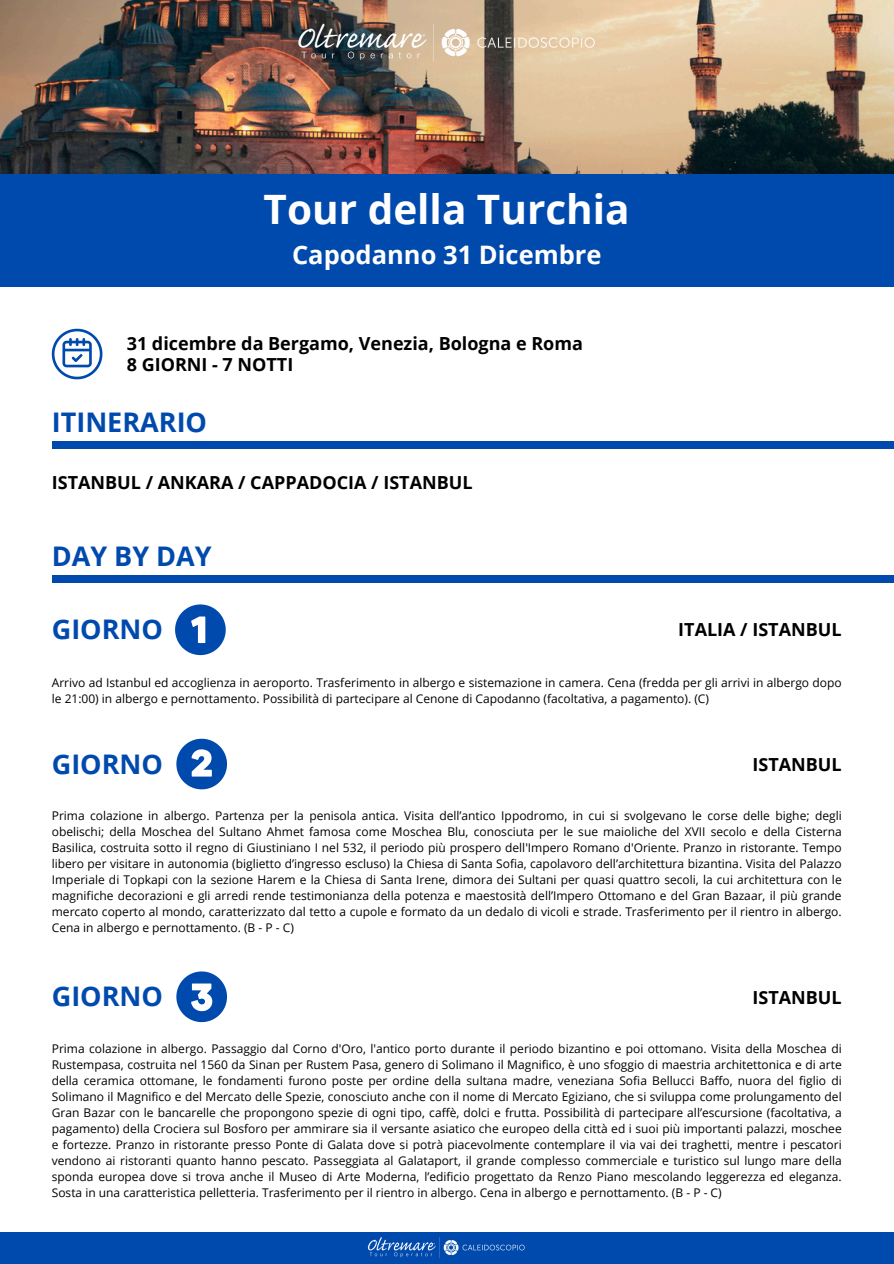
<style>
.page{position:relative;width:894px;height:1264px;background:#fff}
.page>*{position:absolute;margin:0;border:0;box-sizing:border-box;transform-origin:0 0}
.t1{font:700 40.5px "Open Sans";color:#fff}
.t2{font:700 27px "Open Sans";color:#004aad}
.t3{font:700 25.5px "Open Sans";color:#fff}
.t4{font:700 18px "Open Sans";color:#000}
.t5{font:12px/16px "Open Sans";color:#000;text-align:justify}
</style>
<div class="page">
<img style="left:0;top:0;width:893px;height:175px">
<div style="left:0;top:175px;width:893px;height:112px;background:#004aad"></div>
<div style="left:52px;top:575px;width:841px;height:7px;background:#004aad"></div>
<div style="left:52px;top:441px;width:841px;height:8px;background:#004aad"></div>
<img style="left:289px;top:19px;width:315px;height:48px">
<svg style="left:52px;top:329px;width:50px;height:50px"></svg>
<svg style="left:175px;top:604px;width:51px;height:51px"></svg>
<svg style="left:176px;top:738px;width:51px;height:51px"></svg>
<svg style="left:176px;top:971px;width:51px;height:51px"></svg>
<div style="left:0;top:1231px;width:893px;height:32px;background:#004aad"></div>
<img style="left:367px;top:1237px;width:158px;height:21px">
<h4 class="t1" style="left:263px;top:181px;width:367px">Tour della Turchia</h4>
<h2 class="t3" style="left:292px;top:237px;width:311px">Capodanno 31 Dicembre</h2>
<h4 class="t4" style="left:127px;top:331px;width:457px">31 dicembre da Bergamo, Venezia, Bologna e Roma</h4>
<h2 class="t4" style="left:127px;top:352px;width:168px">8 GIORNI - 7 NOTTI</h2>
<h4 class="t2" style="left:52px;top:403px;width:157px">ITINERARIO</h4>
<p class="t4" style="left:52px;top:470px;width:422px">ISTANBUL / ANKARA / CAPPADOCIA / ISTANBUL</p>
<h2 class="t2" style="left:52px;top:537px;width:161px">DAY BY DAY</h2>
<p class="t2" style="left:52px;top:610px;width:113px">GIORNO</p>
<p class="t4" style="left:678px;top:617px;width:165px">ITALIA / ISTANBUL</p>
<h3 class="t5" style="left:52px;top:674px;width:791px">Arrivo ad Istanbul ed accoglienza in aeroporto. Trasferimento in albergo e sistemazione in camera. Cena (fredda per gli arrivi in albergo dopo le 21:00) in albergo e pernottamento. Possibilità di partecipare al Cenone di Capodanno (facoltativa, a pagamento). (C)</h3>
<h4 class="t2" style="left:52px;top:745px;width:113px">GIORNO</h4>
<h2 class="t4" style="left:752px;top:752px;width:91px">ISTANBUL</h2>
<p class="t5" style="left:52px;top:807px;width:791px">Prima colazione in albergo. Partenza per la penisola antica. Visita dell’antico Ippodromo, in cui si svolgevano le corse delle bighe; degli obelischi; della Moschea del Sultano Ahmet famosa come Moschea Blu, conosciuta per le sue maioliche del XVII secolo e della Cisterna Basilica, costruita sotto il regno di Giustiniano I nel 532, il periodo più prospero dell'Impero Romano d'Oriente. Pranzo in ristorante. Tempo libero per visitare in autonomia (biglietto d’ingresso escluso) la Chiesa di Santa Sofia, capolavoro dell’architettura bizantina. Visita del Palazzo Imperiale di Topkapi con la sezione Harem e la Chiesa di Santa Irene, dimora dei Sultani per quasi quattro secoli, la cui architettura con le magnifiche decorazioni e gli arredi rende testimonianza della potenza e maestosità dell’Impero Ottomano e del Gran Bazaar, il più grande mercato coperto al mondo, caratterizzato dal tetto a cupole e formato da un dedalo di vicoli e strade. Trasferimento per il rientro in albergo.<br>Cena in albergo e pernottamento. (B - P - C)</p>
<h1 class="t2" style="left:52px;top:977px;width:113px">GIORNO</h1>
<p class="t4" style="left:752px;top:984px;width:91px">ISTANBUL</p>
<h5 class="t5" style="left:52px;top:1040px;width:791px">Prima colazione in albergo. Passaggio dal Corno d'Oro, l'antico porto durante il periodo bizantino e poi ottomano. Visita della Moschea di Rustempasa, costruita nel 1560 da Sinan per Rustem Pasa, genero di Solimano il Magnifico, è uno sfoggio di maestria architettonica e di arte della ceramica ottomane, le fondamenti furono poste per ordine della sultana madre, veneziana Sofia Bellucci Baffo, nuora del figlio di Solimano il Magnifico e del Mercato delle Spezie, conosciuto anche con il nome di Mercato Egiziano, che si sviluppa come prolungamento del Gran Bazar con le bancarelle che propongono spezie di ogni tipo, caffè, dolci e frutta. Possibilità di partecipare all’escursione (facoltativa, a pagamento) della Crociera sul Bosforo per ammirare sia il versante asiatico che europeo della città ed i suoi più importanti palazzi, moschee e fortezze. Pranzo in ristorante presso Ponte di Galata dove si potrà piacevolmente contemplare il via vai dei traghetti, mentre i pescatori vendono ai ristoranti quanto hanno pescato. Passeggiata al Galataport, il grande complesso commerciale e turistico sul lungo mare della sponda europea dove si trova anche il Museo di Arte Moderna, l’edificio progettato da Renzo Piano mescolando leggerezza ed eleganza.<br>Sosta in una caratteristica pelletteria. Trasferimento per il rientro in albergo. Cena in albergo e pernottamento. (B - P - C)</h5>
</div>
